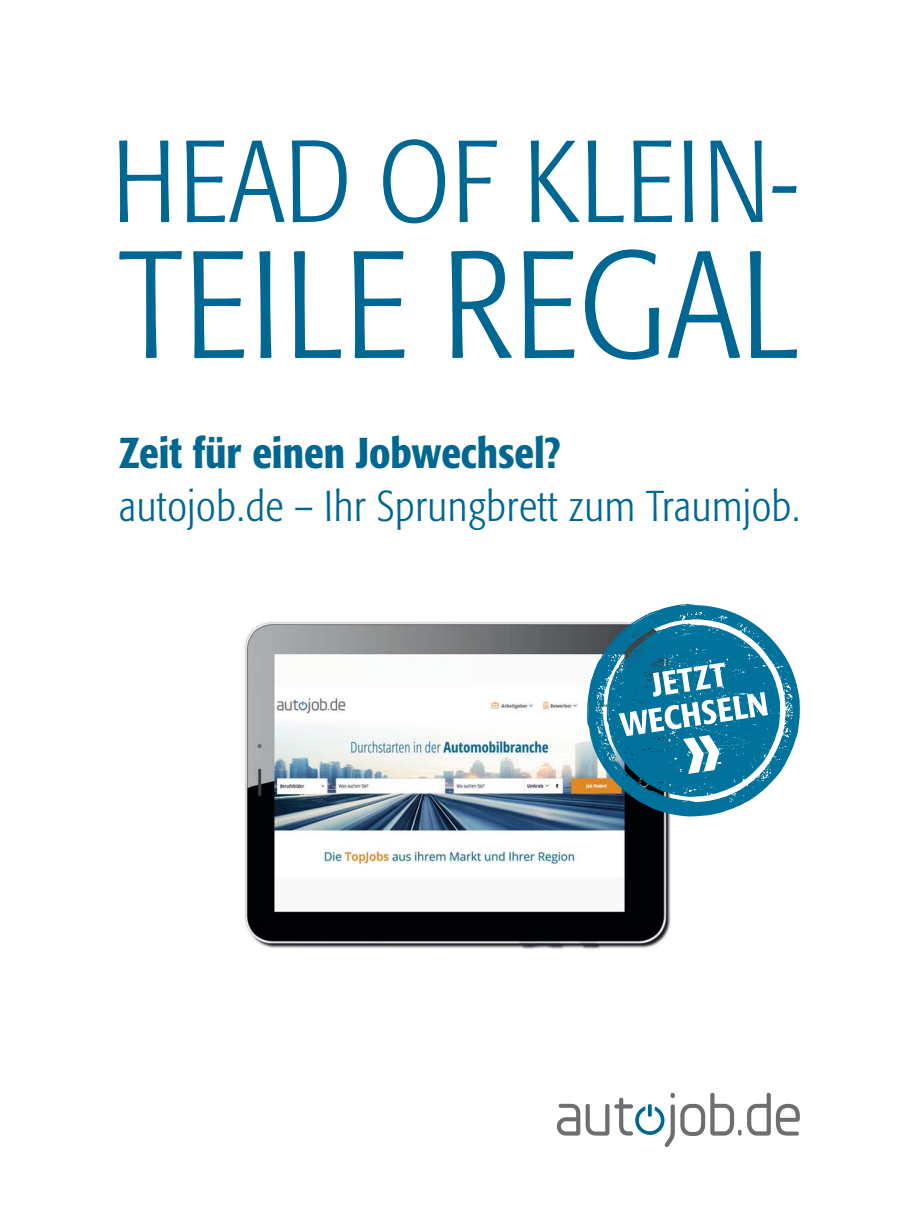
<style>
.page{position:relative;width:919px;height:1212px;background:#fff}
.page>*{position:absolute;margin:0;border:0;box-sizing:border-box;transform-origin:0 0}
.t1{font:300 150.9px "Formata Condensed";letter-spacing:.01em;color:#006792}
.t2{font:300 115.2px "Formata Condensed";letter-spacing:.02em;color:#006792}
.t3{font:300 42.75px "Formata Condensed";letter-spacing:.015em;color:#006792}
.t4{font:500 42.75px "Formata Condensed";color:#006792}
</style>
<div class="page">
<svg style="left:680px;top:1093px;width:61px;height:43px"></svg>
<svg style="left:747px;top:1093px;width:52px;height:42px"></svg>
<svg style="left:557px;top:1093px;width:117px;height:54px"></svg>
<img style="left:244px;top:622px;width:427px;height:328px">
<svg style="left:587px;top:604px;width:213px;height:212px"></svg>
<svg style="left:606px;top:623px;width:174px;height:174px"></svg>
<h2 class="t2" style="left:112px;top:126px;width:688px">HEAD OF KLEIN-</h2>
<h1 class="t1" style="left:119px;top:232px;width:682px">TEILE REGAL</h1>
<p class="t4" style="left:119px;top:427px;width:443px">Zeit für einen Jobwechsel?</p>
<p class="t3" style="left:119px;top:485px;width:682px">autojob.de – Ihr Sprungbrett zum Traumjob.</p>
</div>
